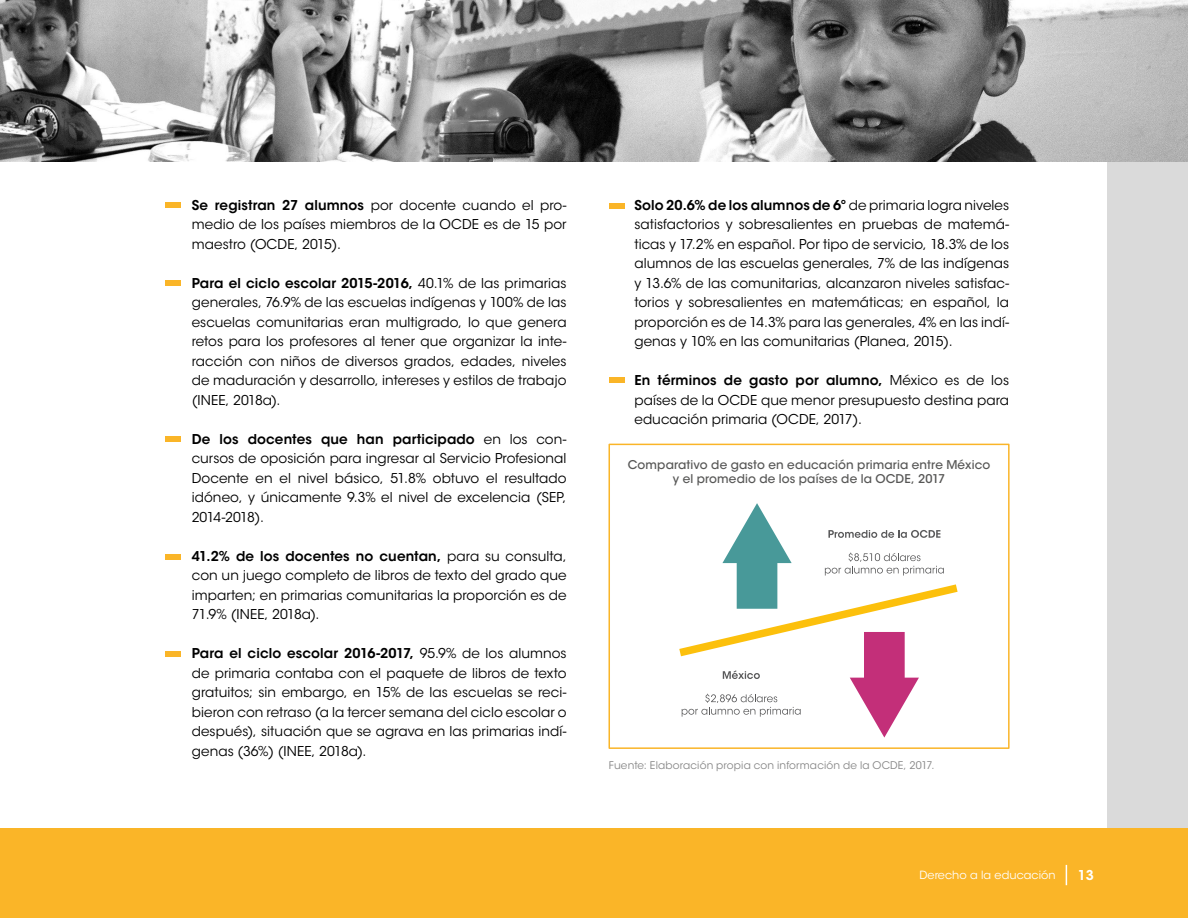
<style>
.page{position:relative;width:1188px;height:918px;background:#fff}
.page>*{position:absolute;margin:0;border:0;box-sizing:border-box;transform-origin:0 0}
.t1{font:13.5px/19.5px "ITC Avant Garde Std";letter-spacing:.005em;color:#000;text-align:justify}
.t2{font:600 13.5px "ITC Avant Garde Std";color:#fff}
.t3{font:500 12px/14.4px "ITC Avant Garde Std";letter-spacing:.01em;color:#575756;text-align:center}
.t4{font:11.25px "ITC Avant Garde Std";letter-spacing:.005em;color:#fff}
.t5{font:10.5px "ITC Avant Garde Std";letter-spacing:.015em;color:#878787}
.s1{font-weight:600}
</style>
<div class="page">
<div style="left:1107px;top:0;width:81px;height:918px;background:#dadada"></div>
<div style="left:0;top:829px;width:1188px;height:89px;background:#fab528"></div>
<div style="left:166px;top:281px;width:15px;height:5px;background:#fab528"></div>
<div style="left:166px;top:202px;width:15px;height:5px;background:#fab528"></div>
<div style="left:166px;top:437px;width:15px;height:5px;background:#fab528"></div>
<div style="left:166px;top:554px;width:15px;height:6px;background:#fab528"></div>
<div style="left:166px;top:651px;width:15px;height:5px;background:#fab528"></div>
<div style="left:609px;top:444px;width:401px;height:305px;border:2px solid #fab528"></div>
<svg style="left:679px;top:503px;width:279px;height:235px"></svg>
<div style="left:609px;top:203px;width:15px;height:5px;background:#fab528"></div>
<div style="left:609px;top:378px;width:15px;height:5px;background:#fab528"></div>
<img style="left:0;top:0;width:1188px;height:161px">
<svg style="left:1066px;top:865px;width:1px;height:20px"></svg>
<p class="t1" style="left:192px;top:196px;width:376px"><span class="s1">Se registran 27 alumnos</span> por docente cuando el pro&shy;medio de los países miembros de la OCDE es de 15 por maestro (OCDE, 2015).</p>
<p class="t1" style="left:192px;top:274px;width:376px"><span class="s1">Para el ciclo escolar 2015-2016,</span> 40.1% de las primarias generales, 76.9% de las escuelas indígenas y 100% de las escuelas comunitarias eran multigrado, lo que genera retos para los profesores al tener que organizar la inte&shy;racción con niños de diversos grados, edades, niveles de maduración y desarrollo, intereses y estilos de trabajo (INEE, 2018a).</p>
<p class="t1" style="left:192px;top:430px;width:376px"><span class="s1">De los docentes que han participado</span> en los con&shy;cursos de oposición para ingresar al Servicio Profesional Docente en el nivel básico, 51.8% obtuvo el resultado idóneo, y únicamente 9.3% el nivel de excelencia (SEP, 2014-2018).</p>
<p class="t1" style="left:192px;top:546px;width:376px"><span class="s1">41.2% de los docentes no cuentan,</span> para su consulta, con un juego completo de libros de texto del grado que imparten; en primarias comunitarias la proporción es de 71.9% (INEE, 2018a).</p>
<p class="t1" style="left:192px;top:644px;width:376px"><span class="s1">Para el ciclo escolar 2016-2017,</span> 95.9% de los alumnos de primaria contaba con el paquete de libros de texto gratuitos; sin embargo, en 15% de las escuelas se reci&shy;bieron con retraso (a la tercer semana del ciclo escolar o después), situación que se agrava en las primarias indí&shy;genas (36%) (INEE, 2018a).</p>
<p class="t1" style="left:634px;top:196px;width:376px"><span class="s1">Solo 20.6% de los alumnos de 6º</span> de primaria logra niveles satisfactorios y sobresalientes en pruebas de matemá&shy;ticas y 17.2% en español. Por tipo de servicio, 18.3% de los alumnos de las escuelas generales, 7% de las indígenas y 13.6% de las comunitarias, alcanzaron niveles satisfac&shy;torios y sobresalientes en matemáticas; en español, la proporción es de 14.3% para las generales, 4% en las indí&shy;genas y 10% en las comunitarias (Planea, 2015).</p>
<p class="t1" style="left:634px;top:371px;width:376px"><span class="s1">En términos de gasto por alumno,</span> México es de los países de la OCDE que menor presupuesto destina para educación primaria (OCDE, 2017).</p>
<p class="t3" style="left:628px;top:457px;width:364px">Comparativo de gasto en educación primaria entre México y el promedio de los países de la OCDE, 2017</p>
<p class="t5" style="left:609px;top:759px;width:327px">Fuente: Elaboración propia con información de la OCDE, 2017.</p>
<p class="t4" style="left:919px;top:868px;width:138px">Derecho a la educación</p>
<p class="t2" style="left:1078px;top:866px;width:18px">13</p>
</div>
